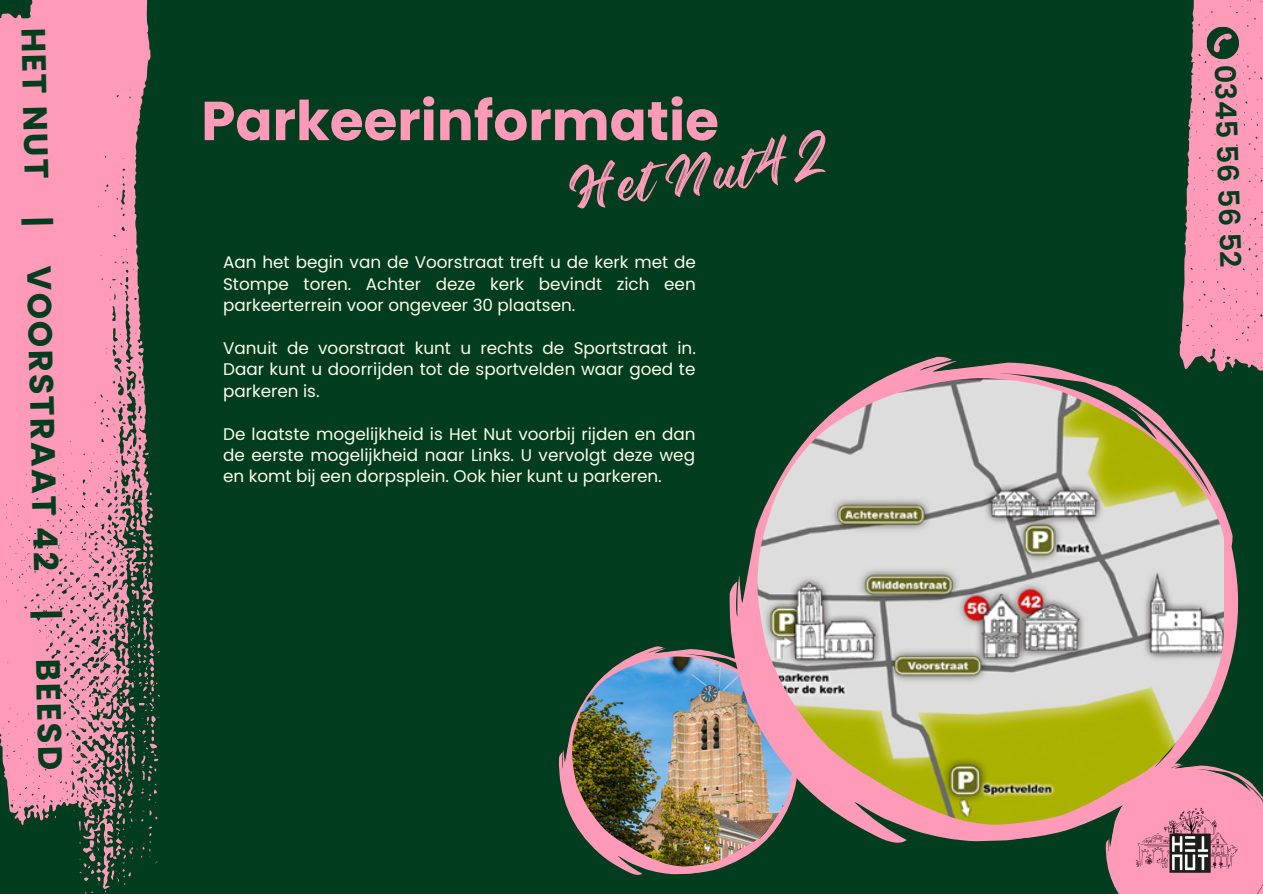
<style>
.page{position:relative;width:1263px;height:894px;background:#fff}
.page>*{position:absolute;margin:0;border:0;box-sizing:border-box;transform-origin:0 0}
.t1{font:700 54.75px "Poppins";color:#ff9ab9}
.t2{font:47.4px "Regular Brush";color:#ff9ab9}
.t3{font:700 33.6px "Poppins";color:#003d1f}
.t4{font:600 28.8px "Poppins";color:#003d1f}
.t5{font:16.8px/21.3px "Poppins";color:#fdfdeb;text-align:justify}
</style>
<div class="page">
<div style="left:0;top:0;width:1263px;height:893px;background:#003d1f"></div>
<svg style="left:558px;top:749px;width:123px;height:126px"></svg>
<svg style="left:567px;top:646px;width:159px;height:228px"></svg>
<img style="left:572px;top:656px;width:190px;height:210px">
<img style="left:728px;top:575px;width:255px;height:269px">
<svg style="left:746px;top:356px;width:493px;height:485px"></svg>
<img style="left:757px;top:378px;width:466px;height:446px">
<svg style="left:0;top:0;width:160px;height:893px;fill:#ff9ab9"></svg>
<svg style="left:1105px;top:763px;width:158px;height:130px;background:#db909a"></svg>
<img style="left:1134px;top:803px;width:105px;height:73px">
<svg style="left:1174px;top:0;width:89px;height:391px"></svg>
<p class="t3" style="left:59px;top:27px;width:744px;rotate:89deg">HET NUT | VOORSTRAAT 42 | BEESD</p>
<p class="t1" style="left:201px;top:83px;width:519px">Parkeerinformatie</p>
<p class="t2" style="left:564px;top:152px;width:265px;rotate:-7deg">Het Nut42</p>
<p class="t5" style="left:223px;top:252px;width:474px">Aan het begin van de Voorstraat treft u de kerk met de Stompe toren. Achter deze kerk bevindt zich een parkeerterrein voor ongeveer 30 plaatsen.</p>
<p class="t5" style="left:223px;top:337px;width:474px">Vanuit de voorstraat kunt u rechts de Sportstraat in.<br>Daar kunt u doorrijden tot de sportvelden waar goed te parkeren is.</p>
<p class="t5" style="left:223px;top:423px;width:474px">De laatste mogelijkheid is Het Nut voorbij rijden en dan de eerste mogelijkheid naar Links. U vervolgt deze weg en komt bij een dorpsplein. Ook hier kunt u parkeren.</p>
<p class="t4" style="left:1244px;top:64px;width:205px;rotate:88deg">0345 56 56 52</p>
</div>
